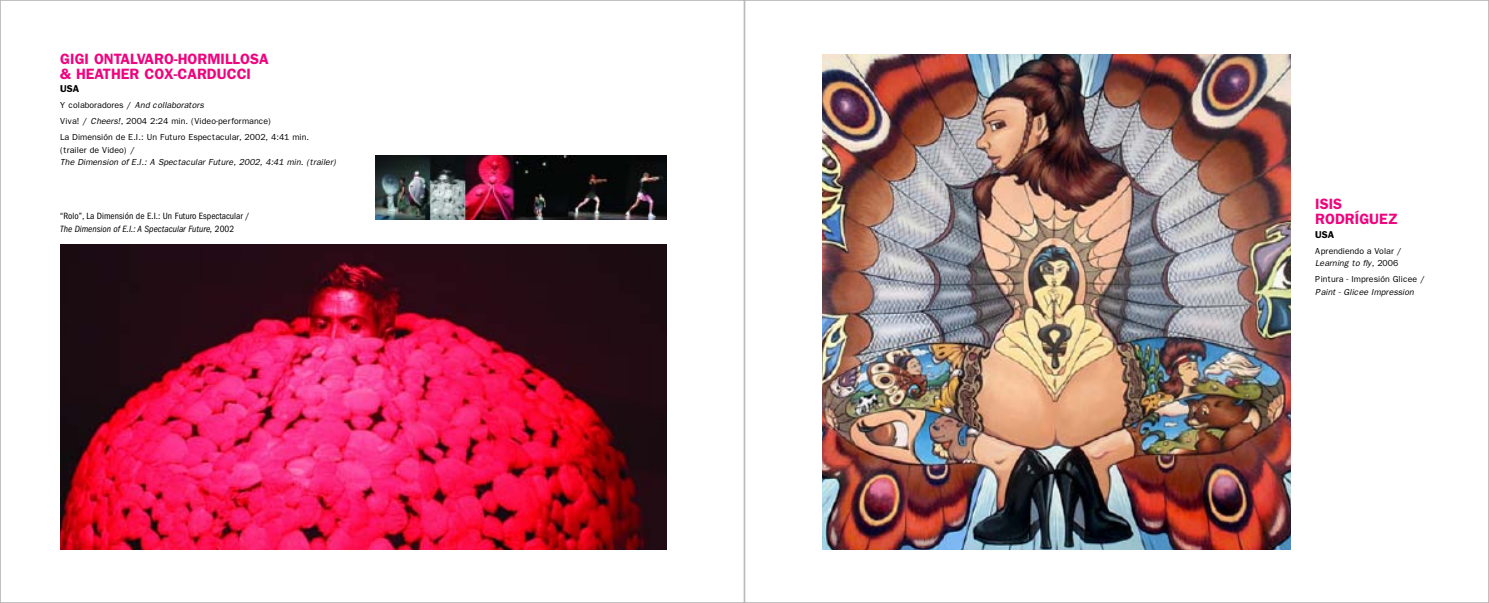
<style>
.page{position:relative;width:1489px;height:603px;background:#fff}
.page>*{position:absolute;margin:0;border:0;box-sizing:border-box;transform-origin:0 0}
.t1{font:600 15px/15px "Franklin Gothic";color:#ef047e}
.t2{font:600 10px "Franklin Gothic";color:#000}
.t3{font:condensed 9.38px/12.5px "Franklin Gothic";color:#000}
.t4{font:8.75px/16px "Franklin Gothic";color:#000}
.t5{font:italic 8.75px "Franklin Gothic";color:#000}
.s1{font-style:italic}
</style>
<div class="page">
<img style="left:60px;top:244px;width:606px;height:305px">
<img style="left:375px;top:155px;width:291px;height:65px">
<img style="left:822px;top:54px;width:468px;height:495px">
<h1 class="t1" style="left:60px;top:51px;width:210px">GIGI ONTALVARO-HORMILLOSA &amp; HEATHER COX-CARDUCCI</h1>
<p class="t2" style="left:60px;top:83px;width:20px">USA</p>
<p class="t4" style="left:60px;top:97px;width:250px">Y colaboradores / <span class="s1">And collaborators<br></span>Viva! / <span class="s1">Cheers!</span>, 2004 2:24 min. (Video-performance)<br>La Dimensión de E.I.: Un Futuro Espectacular, 2002, 4:41 min.</p>
<p class="t4" style="left:60px;top:142px;width:77px">(trailer de Video) /</p>
<p class="t5" style="left:60px;top:157px;width:277px">The Dimension of E.I.: A Spectacular Future, 2002, 4:41 min. (trailer)</p>
<p class="t3" style="left:60px;top:210px;width:191px">“Rolo”, La Dimensión de E.I.: Un Futuro Espectacular /<br><span class="s1">The Dimension of E.I.: A Spectacular Future,</span> 2002</p>
<h1 class="t1" style="left:1315px;top:196px;width:84px">ISIS<br>RODRÍGUEZ</h1>
<p class="t2" style="left:1315px;top:228px;width:20px">USA</p>
<p class="t4" style="left:1315px;top:244px;width:88px;line-height:12.5px">Aprendiendo a Volar /<br><span class="s1">Learning to fly</span>, 2006</p>
<p class="t4" style="left:1315px;top:271px;width:112px">Pintura - Impresión Glicee /</p>
<p class="t5" style="left:1315px;top:286px;width:100px">Paint - Glicee Impression</p>
</div>
